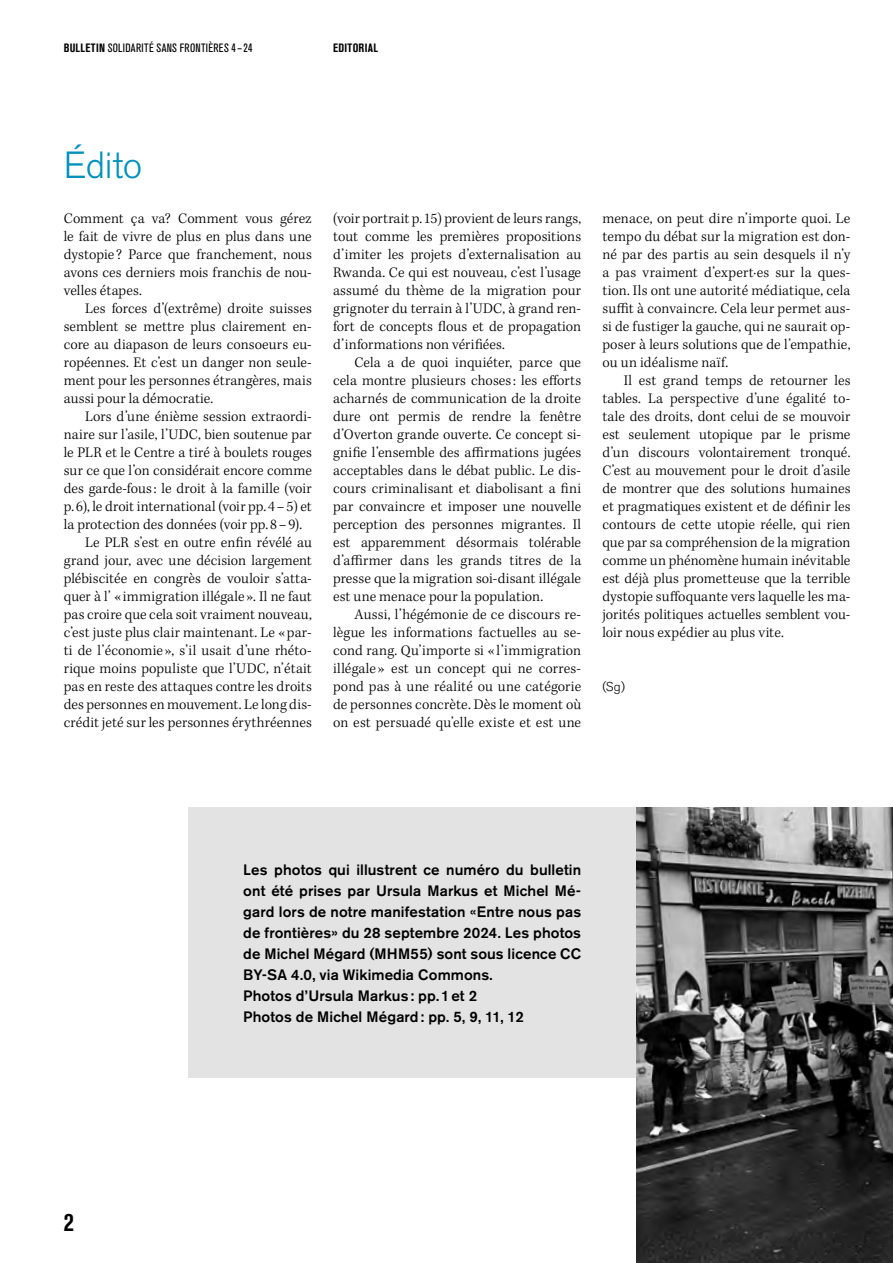
<style>
.page{position:relative;width:893px;height:1263px;background:#fff}
.page>*{position:absolute;margin:0;border:0;box-sizing:border-box;transform-origin:0 0}
.H2_25{font:300 37.5px "Akzidenz Grotesk BE";letter-spacing:-.01em;color:#0091ba}
.t1{font:700 condensed 25.5px "Akzidenz Grotesk BE";color:#000}
.Lauftext_mit_10{font:300 15px/18px "Kepler Std";letter-spacing:.005em;color:#000;text-align:justify}
.Fotostrecke_10{font:500 15px/21px "Akzidenz Grotesk BE";letter-spacing:.005em;color:#000;text-align:justify}
.Person_8{font:300 12.75px "Akzidenz Grotesk BE";color:#000}
.Rubrik_10{font:condensed 12px "Akzidenz Grotesk BE";letter-spacing:.025em;color:#000}
.t2{font:700 condensed 12px "Akzidenz Grotesk BE";letter-spacing:.03em;color:#000}
.s1{font-weight:700}
</style>
<div class="page">
<div style="left:188px;top:808px;width:449px;height:270px;background:#e3e3e3"></div>
<img style="left:637px;top:808px;width:256px;height:455px">
<p class="Rubrik_10" style="left:64px;top:41px;width:190px"><span class="s1">BULLETIN</span> SOLIDARITÉ SANS FRONTIÈRES 4–24</p>
<p class="t2" style="left:333px;top:40px;width:46px">EDITORIAL</p>
<p class="H2_25" style="left:64px;top:144px;width:80px">Édito</p>
<p class="Lauftext_mit_10" style="left:64px;top:209px;width:250px">Comment ça va? Comment vous gérez le fait de vivre de plus en plus dans une dystopie ? Parce que franchement, nous avons ces derniers mois franchis de nou&shy;velles étapes.</p>
<p class="Lauftext_mit_10" style="left:64px;top:299px;width:250px;text-indent:21px">Les forces d’(extrême) droite suisses semblent se mettre plus clairement en&shy;core au diapason de leurs consoeurs eu&shy;ropéennes. Et c’est un danger non seule&shy;ment pour les personnes étrangères, mais aussi pour la démocratie.</p>
<p class="Lauftext_mit_10" style="left:64px;top:407px;width:250px;text-indent:21px">Lors d’une énième session extraordi&shy;naire sur l’asile, l’UDC, bien soutenue par le PLR et le Centre a tiré à boulets rouges sur ce que l’on considérait encore comme des garde-fous: le droit à la famille (voir p. 6), le droit international (voir pp. 4–5) et la protection des données (voir pp. 8–9).</p>
<p class="Lauftext_mit_10" style="left:64px;top:533px;width:250px;text-indent:21px">Le PLR s’est en outre enfin révélé au grand jour, avec une décision largement plébiscitée en congrès de vouloir s’atta&shy;quer à l’ « immigration illégale ». Il ne faut pas croire que cela soit vraiment nouveau, c’est juste plus clair maintenant. Le «par&shy;ti de l’économie », s’il usait d’une rhéto&shy;rique moins populiste que l’UDC, n’était pas en reste des attaques contre les droits des personnes en mouvement. Le long dis&shy;crédit jeté sur les personnes érythréennes</p>
<p class="Lauftext_mit_10" style="left:333px;top:209px;width:250px">(voir portrait p.15) provient de leurs rangs, tout comme les premières propositions d’imiter les projets d’externalisation au Rwanda. Ce qui est nouveau, c’est l’usage assumé du thème de la migration pour grignoter du terrain à l’UDC, à grand ren&shy;fort de concepts flous et de propagation d’informations non vérifiées.</p>
<p class="Lauftext_mit_10" style="left:333px;top:353px;width:250px;text-indent:21px">Cela a de quoi inquiéter, parce que cela montre plusieurs choses: les efforts acharnés de communication de la droite dure ont permis de rendre la fenêtre d’Overton grande ouverte. Ce concept si&shy;gnifie l’ensemble des affirmations jugées acceptables dans le débat public. Le dis&shy;cours criminalisant et diabolisant a fini par convaincre et imposer une nouvelle perception des personnes migrantes. Il est apparemment désormais tolérable d’affirmer dans les grands titres de la presse que la migration soi-disant illégale est une menace pour la population.</p>
<p class="Lauftext_mit_10" style="left:333px;top:605px;width:250px;text-indent:21px">Aussi, l’hégémonie de ce discours re&shy;lègue les informations factuelles au se&shy;cond rang. Qu’importe si « l’immigration illégale » est un concept qui ne corres&shy;pond pas à une réalité ou une catégorie de personnes concrète. Dès le moment où on est persuadé qu’elle existe et est une</p>
<p class="Lauftext_mit_10" style="left:602px;top:209px;width:250px">menace, on peut dire n’importe quoi. Le tempo du débat sur la migration est don&shy;né par des partis au sein desquels il n’y a pas vraiment d’expert·es sur la ques&shy;tion. Ils ont une autorité médiatique, cela suffit à convaincre. Cela leur permet aus&shy;si de fustiger la gauche, qui ne saurait op&shy;poser à leurs solutions que de l’empathie, ou un idéalisme naïf.</p>
<p class="Lauftext_mit_10" style="left:602px;top:371px;width:250px;text-indent:21px">Il est grand temps de retourner les tables. La perspective d’une égalité to&shy;tale des droits, dont celui de se mouvoir est seulement utopique par le prisme d’un discours volontairement tronqué.<br>C’est au mouvement pour le droit d’asile de montrer que des solutions humaines et pragmatiques existent et de définir les contours de cette utopie réelle, qui rien que par sa compréhension de la migration comme un phénomène humain inévitable est déjà plus prometteuse que la terrible dystopie suffoquante vers laquelle les ma&shy;jorités politiques actuelles semblent vou&shy;loir nous expédier au plus vite.</p>
<p class="Person_8" style="left:602px;top:679px;width:24px">(Sg)</p>
<p class="Fotostrecke_10" style="left:243px;top:859px;width:339px">Les photos qui illustrent ce numéro du bulletin ont été prises par Ursula Markus et Michel Mé&shy;gard lors de notre manifestation «Entre nous pas de frontières» du 28 septembre 2024. Les photos de Michel Mégard (MHM55) sont sous licence CC BY-SA 4.0, via Wikimedia Commons.</p>
<p class="Fotostrecke_10" style="left:243px;top:985px;width:235px">Photos d’Ursula Markus: pp.1et 2</p>
<p class="Fotostrecke_10" style="left:243px;top:1006px;width:282px">Photos de Michel Mégard: pp. 5, 9, 11, 12</p>
<h2 class="t1" style="left:64px;top:1207px;width:12px">2</h2>
</div>
